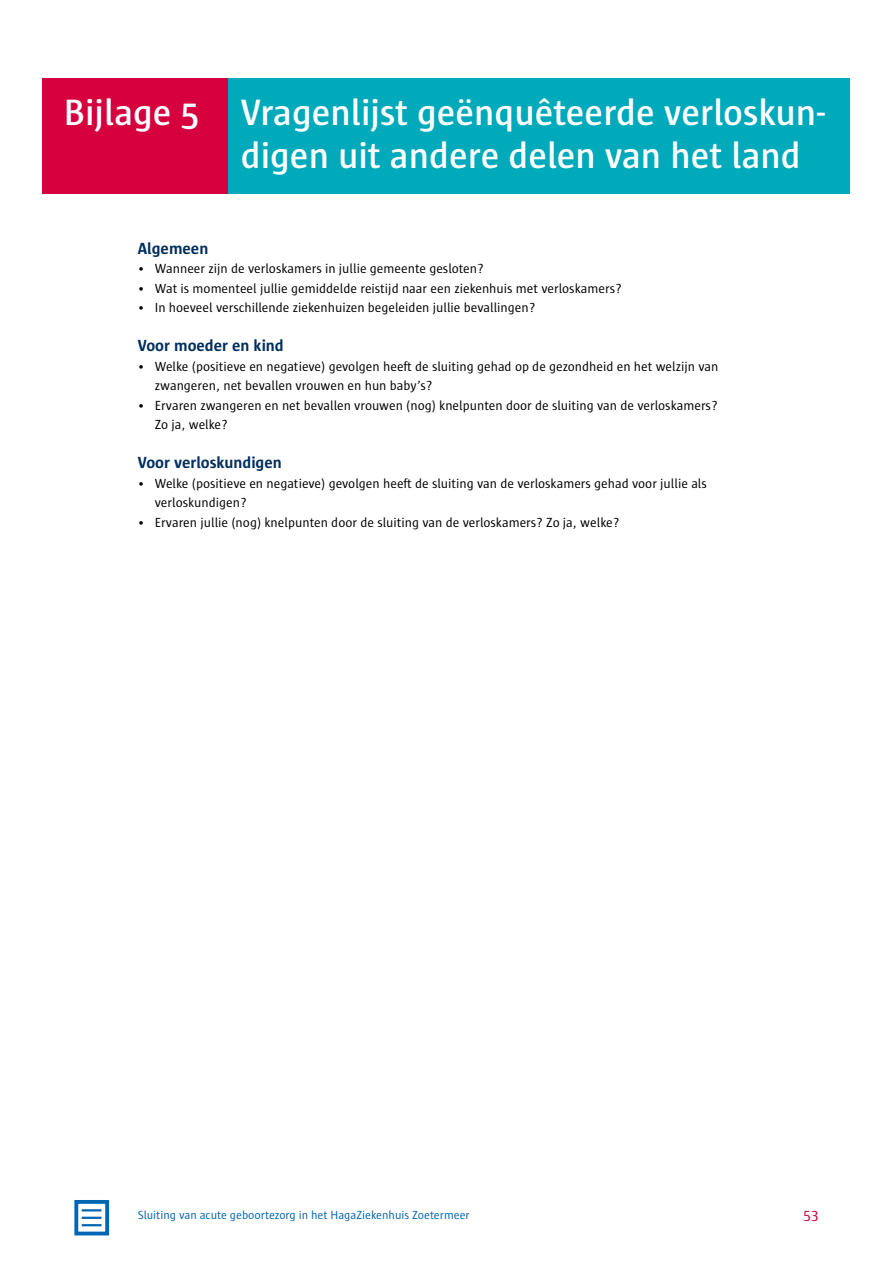
<style>
.page{position:relative;width:893px;height:1263px;background:#fff}
.page>*{position:absolute;margin:0;border:0;box-sizing:border-box;transform-origin:0 0}
.Heading_1_H1_bijlage{font:600 37.5px/42px "Sun";color:#fff}
.Heading_5_H2{font:700 16.5px "Sun";color:#002e5d}
.t1{font:15px "Sun";color:#d5003d}
.t2{font:13.5px/19.5px "Sun";color:#000}
.t3{font:12px "Sun";color:#0065b2}
</style>
<div class="page">
<div style="left:43px;top:78px;width:807px;height:115px;background:#00aaba"></div>
<div style="left:43px;top:78px;width:185px;height:115px;background:#d5003d"></div>
<div style="left:74px;top:1200px;width:35px;height:35px;border:4px solid #0065b2"></div>
<hr style="left:82px;top:1209px;width:20px;height:2px;background:#0065b2">
<hr style="left:82px;top:1217px;width:20px;height:2px;background:#0065b2">
<hr style="left:82px;top:1224px;width:20px;height:2px;background:#0065b2">
<h1 class="Heading_1_H1_bijlage" style="left:241px;top:92px;width:586px;text-indent:-177px">Bijlage 5 Vragenlijst geënquêteerde verloskun&shy;digen uit andere delen van het land</h1>
<h2 class="Heading_5_H2" style="left:138px;top:239px;width:72px">Algemeen</h2>
<p class="t2" style="left:138px;top:259px;width:347px">• Wanneer zijn de verloskamers in jullie gemeente gesloten?</p>
<p class="t2" style="left:138px;top:278px;width:485px">• Wat is momenteel jullie gemiddelde reistijd naar een ziekenhuis met verloskamers?</p>
<p class="t2" style="left:138px;top:298px;width:399px">• In hoeveel verschillende ziekenhuizen begeleiden jullie bevallingen?</p>
<h2 class="Heading_5_H2" style="left:138px;top:336px;width:148px">Voor moeder en kind</h2>
<p class="t2" style="left:155px;top:356px;width:565px;text-indent:-17px">• Welke (positieve en negatieve) gevolgen heeft de sluiting gehad op de gezondheid en het welzijn van zwangeren, net bevallen vrouwen en hun baby’s?</p>
<p class="t2" style="left:155px;top:395px;width:564px;text-indent:-17px">• Ervaren zwangeren en net bevallen vrouwen (nog) knelpunten door de sluiting van de verloskamers?<br>Zo ja, welke?</p>
<h2 class="Heading_5_H2" style="left:138px;top:453px;width:145px">Voor verloskundigen</h2>
<p class="t2" style="left:155px;top:473px;width:554px;text-indent:-17px">• Welke (positieve en negatieve) gevolgen heeft de sluiting van de verloskamers gehad voor jullie als verloskundigen?</p>
<p class="t2" style="left:138px;top:512px;width:483px">• Ervaren jullie (nog) knelpunten door de sluiting van de verloskamers? Zo ja, welke?</p>
<p class="t3" style="left:138px;top:1208px;width:333px">Sluiting van acute geboortezorg in het HagaZiekenhuis Zoetermeer</p>
<p class="t1" style="left:804px;top:1208px;width:16px">53</p>
</div>
